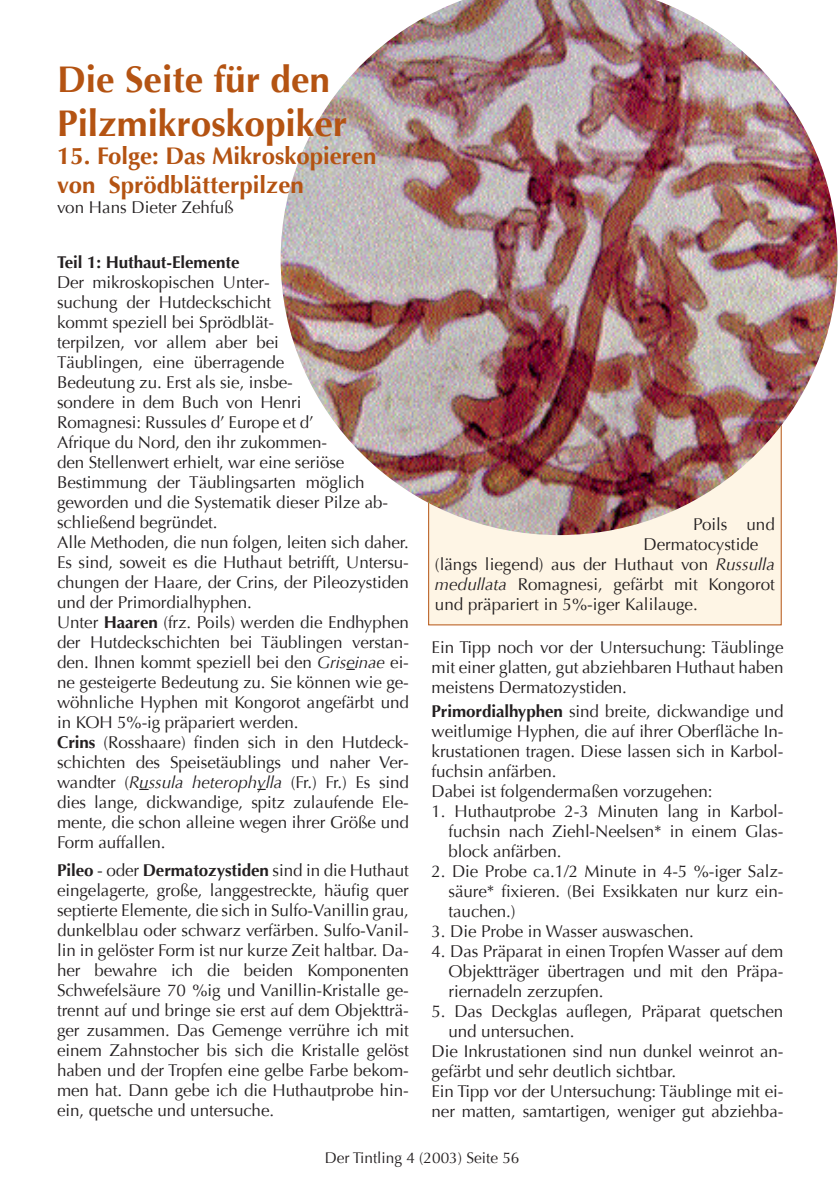
<style>
.page{position:relative;width:840px;height:1191px;background:#fff}
.page>*{position:absolute;margin:0;border:0;box-sizing:border-box;transform-origin:0 0}
.t1{font:700 37px/44.2px "Optima";color:#b45312}
.t2{font:700 24px/28.6px "Optima";color:#b45312}
.t3{font:17px/20px "Optima";letter-spacing:-.005em;color:#231f20;text-align:justify}
.t4{font:700 17px "Optima";letter-spacing:-.005em;color:#231f20}
.t5{font:15.4px "Optima";color:#231f20}
.s1{font-weight:700}
.s2{font-style:italic}
</style>
<div class="page">
<div style="left:428px;top:406px;width:352px;height:218px;background:#fef5e5"></div>
<img style="left:280px;top:0;width:557px;height:535px">
<h1 class="t1" style="left:57px;top:57px;width:291px">Die Seite für den<br>Pilzmikroskopiker</h1>
<h2 class="t2" style="left:57px;top:142px;width:321px">15. Folge: Das Mikroskopieren von Sprödblätterpilzen</h2>
<p class="t3" style="left:57px;top:198px;width:178px">von Hans Dieter Zehfuß</p>
<p class="t4" style="left:57px;top:252px;width:184px">Teil 1: Huthaut-Elemente</p>
<p class="t3" style="left:57px;top:272px;width:353px;text-align:left">Der mikroskopischen Unter-<br>suchung der Hutdeckschicht<br>kommt speziell bei Sprödblät-<br>terpilzen, vor allem aber bei<br>Täublingen, eine überragende<br>Bedeutung zu. Erst als sie, insbe-<br>sondere in dem Buch von Henri<br>Romagnesi: Russules d’ Europe et d’<br>Afrique du Nord, den ihr zukommen-<br>den Stellenwert erhielt, war eine seriöse Bestimmung der Täublingsarten möglich geworden und die Systematik dieser Pilze ab&shy;schließend begründet.<br>Alle Methoden, die nun folgen, leiten sich daher.<br>Es sind, soweit es die Huthaut betrifft, Untersu&shy;chungen der Haare, der Crins, der Pileozystiden und der Primordialhyphen.<br>Unter <span class="s1">Haaren</span> (frz. Poils) werden die Endhyphen der Hutdeckschichten bei Täublingen verstan&shy;den. Ihnen kommt speziell bei den <span class="s2">Griseinae</span> ei&shy;ne gesteigerte Bedeutung zu. Sie können wie ge&shy;wöhnliche Hyphen mit Kongorot angefärbt und in KOH 5%-ig präpariert werden.<br><span class="s1">Crins</span> (Rosshaare) finden sich in den Hutdeck&shy;schichten des Speisetäublings und naher Ver&shy;wandter (<span class="s2">Russula heterophylla</span> (Fr.) Fr.) Es sind dies lange, dickwandige, spitz zulaufende Ele&shy;mente, die schon alleine wegen ihrer Größe und Form auffallen.</p>
<p class="t3" style="left:57px;top:860px;width:353px"><span class="s1">Pileo</span> - oder <span class="s1">Dermatozystiden</span> sind in die Huthaut eingelagerte, große, langgestreckte, häufig quer septierte Elemente, die sich in Sulfo-Vanillin grau, dunkelblau oder schwarz verfärben. Sulfo-Vanil&shy;lin in gelöster Form ist nur kurze Zeit haltbar. Da&shy;her bewahre ich die beiden Komponenten Schwefelsäure 70 %ig und Vanillin-Kristalle ge&shy;trennt auf und bringe sie erst auf dem Objektträ&shy;ger zusammen. Das Gemenge verrühre ich mit einem Zahnstocher bis sich die Kristalle gelöst haben und der Tropfen eine gelbe Farbe bekom&shy;men hat. Dann gebe ich die Huthautprobe hin&shy;ein, quetsche und untersuche.</p>
<p class="t3" style="left:693px;top:514px;width:83px">Poils und</p>
<p class="t3" style="left:643px;top:534px;width:116px">Dermatocystide</p>
<p class="t3" style="left:434px;top:554px;width:341px">(längs liegend) aus der Huthaut von <span class="s2">Russulla</span></p>
<p class="t3" style="left:434px;top:574px;width:341px"><span class="s2">medullata</span> Romagnesi, gefärbt mit Kongorot</p>
<p class="t3" style="left:434px;top:594px;width:264px">und präpariert in 5%-iger Kalilauge.</p>
<p class="t3" style="left:431px;top:637px;width:353px">Ein Tipp noch vor der Untersuchung: Täublinge mit einer glatten, gut abziehbaren Huthaut haben meistens Dermatozystiden.</p>
<p class="t3" style="left:431px;top:701px;width:353px;text-align:left"><span class="s1">Primordialhyphen</span> sind breite, dickwandige und weitlumige Hyphen, die auf ihrer Oberfläche In&shy;krustationen tragen. Diese lassen sich in Karbol&shy;fuchsin anfärben.<br>Dabei ist folgendermaßen vorzugehen:</p>
<p class="t3" style="left:448px;top:801px;width:336px;text-indent:-17px">1. Huthautprobe 2-3 Minuten lang in Karbol&shy;fuchsin nach Ziehl-Neelsen* in einem Glas&shy;block anfärben.</p>
<p class="t3" style="left:448px;top:861px;width:336px;text-indent:-17px">2. Die Probe ca.1/2 Minute in 4-5 %-iger Salz&shy;säure* fixieren. (Bei Exsikkaten nur kurz ein&shy;tauchen.)</p>
<p class="t3" style="left:431px;top:921px;width:264px">3. Die Probe in Wasser auswaschen.</p>
<p class="t3" style="left:448px;top:941px;width:336px;text-indent:-17px">4. Das Präparat in einen Tropfen Wasser auf dem Objektträger übertragen und mit den Präpa&shy;riernadeln zerzupfen.</p>
<p class="t3" style="left:431px;top:1001px;width:353px">5. Das Deckglas auflegen, Präparat quetschen</p>
<p class="t3" style="left:448px;top:1021px;width:127px">und untersuchen.</p>
<p class="t3" style="left:431px;top:1041px;width:353px">Die Inkrustationen sind nun dunkel weinrot an-</p>
<p class="t3" style="left:431px;top:1061px;width:246px">gefärbt und sehr deutlich sichtbar.</p>
<p class="t3" style="left:431px;top:1081px;width:353px">Ein Tipp vor der Untersuchung: Täublinge mit ei-</p>
<p class="t3" style="left:431px;top:1101px;width:353px">ner matten, samtartigen, weniger gut abziehba-</p>
<p class="t5" style="left:324px;top:1148px;width:196px">Der Tintling 4 (2003) Seite 56</p>
</div>
